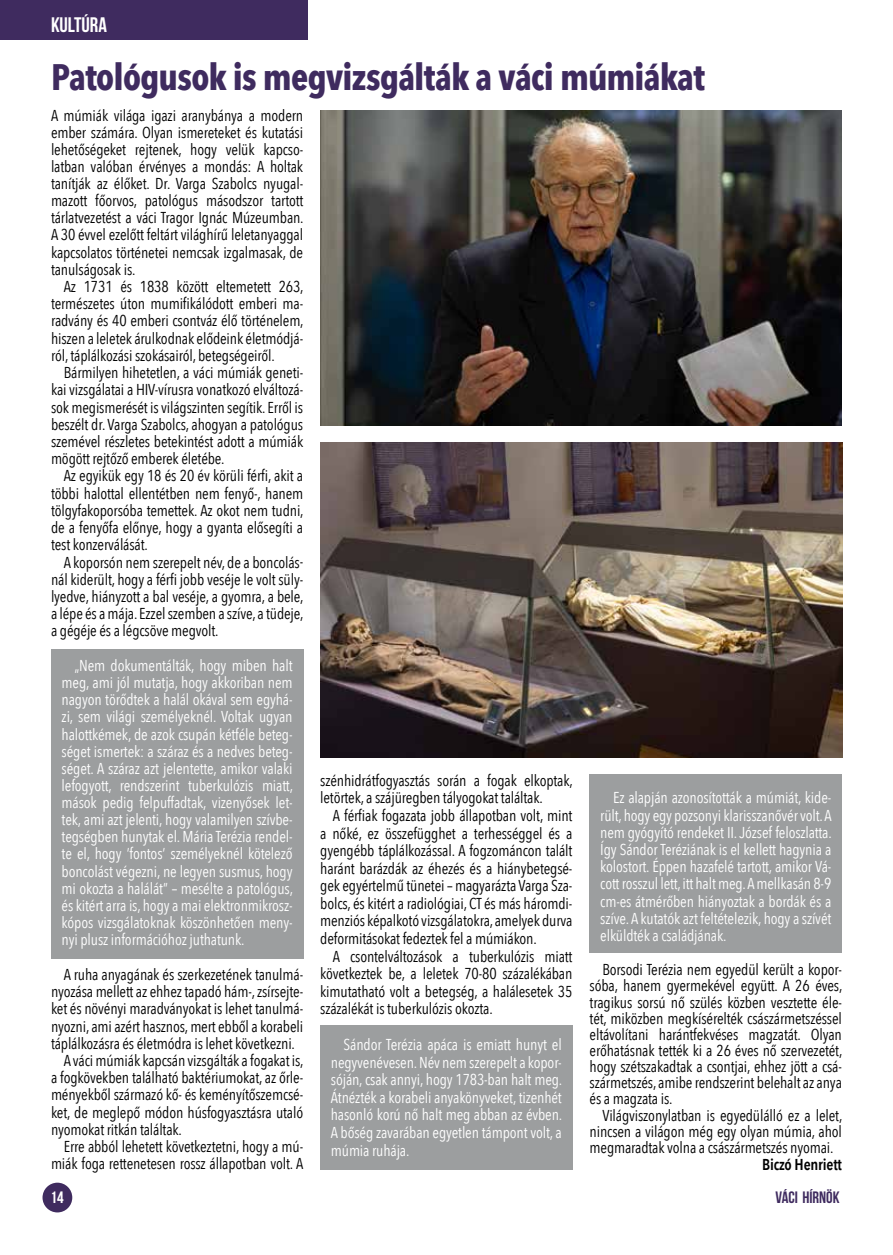
<style>
.page{position:relative;width:893px;height:1255px;background:#fff}
.page>*{position:absolute;margin:0;border:0;box-sizing:border-box;transform-origin:0 0}
.t1{font:700 36.75px "Avenir Next Condensed";letter-spacing:-.02em;color:#3f2b5f}
.t2{font:700 21px "Bebas Neue";color:#fff}
.t3{font:700 16.5px "Bebas Neue";color:#3f2b5f}
.t4{font:700 16.5px "Bebas Neue";color:#fff}
.t5{font:15.75px/17.1px "Avenir Next Condensed";letter-spacing:-.01em;color:#000;text-align:justify}
.t6{font:15.75px/17.1px "Avenir Next Condensed";letter-spacing:-.01em;color:#fff;text-align:justify}
.t7{font:600 15.75px "Avenir Next Condensed";letter-spacing:-.01em;color:#000}
</style>
<div class="page">
<div style="left:320px;top:1025px;width:253px;height:144px;background:#9c9e9f"></div>
<div style="left:51px;top:649px;width:252px;height:309px;background:#9c9e9f"></div>
<div style="left:589px;top:774px;width:253px;height:178px;background:#9c9e9f"></div>
<div style="left:43px;top:1182px;width:29px;height:30px;background:#3f2b5f;border-radius:50%"></div>
<div style="left:0;top:0;width:307px;height:39px;background:#3f2b5f"></div>
<img style="left:320px;top:111px;width:522px;height:314px">
<img style="left:320px;top:442px;width:522px;height:315px">
<h2 class="t2" style="left:51px;top:13px;width:57px">KULTÚRA</h2>
<h1 class="t1" style="left:51px;top:54px;width:655px">Patológusok is megvizsgálták a váci múmiákat</h1>
<p class="t5" style="left:51px;top:106px;width:254px">A múmiák világa igazi aranybánya a modern ember számára. Olyan ismereteket és kutatási lehetőségeket rejtenek, hogy velük kapcso&shy;latban valóban érvényes a mondás: A holtak tanítják az élőket. Dr. Varga Szabolcs nyugal&shy;mazott főorvos, patológus másodszor tartott tárlatvezetést a váci Tragor Ignác Múzeumban.<br>A 30 évvel ezelőtt feltárt világhírű leletanyaggal kapcsolatos történetei nemcsak izgalmasak, de tanulságosak is.</p>
<p class="t5" style="left:51px;top:277px;width:254px;text-indent:13px">Az 1731 és 1838 között eltemetett 263, természetes úton mumifi kálódott emberi ma&shy;radvány és 40 emberi csontváz élő történelem, hiszen a leletek árulkodnak elődeink életmódjá&shy;ról, táplálkozási szokásairól, betegségeiről.</p>
<p class="t5" style="left:51px;top:363px;width:254px;text-indent:13px">Bármilyen hihetetlen, a váci múmiák geneti&shy;kai vizsgálatai a HIV-vírusra vonatkozó elváltozá&shy;sok megismerését is világszinten segítik. Erről is beszélt dr. Varga Szabolcs, ahogyan a patológus szemével részletes betekintést adott a múmiák mögött rejtőző emberek életébe.</p>
<p class="t5" style="left:51px;top:466px;width:254px;text-indent:13px">Az egyikük egy 18 és 20 év körüli férfi, akit a többi halottal ellentétben nem fenyő-, hanem tölgyfakoporsóba temettek. Az okot nem tudni, de a fenyőfa előnye, hogy a gyanta elősegíti a test konzerválását.</p>
<p class="t5" style="left:51px;top:552px;width:254px;text-indent:13px">A koporsón nem szerepelt név, de a boncolás&shy;nál kiderült, hogy a férfi jobb veséje le volt sül - lyedve, hiányzott a bal veséje, a gyomra, a bele, a lépe és a mája. Ezzel szemben a szíve, a tüdeje, a gégéje és a légcsöve megvolt.</p>
<p class="t6" style="left:62px;top:656px;width:233px;text-indent:13px">„Nem dokumentálták, hogy miben halt meg, ami jól mutatja, hogy akkoriban nem nagyon törődtek a halál okával sem egyhá&shy;zi, sem világi személyeknél. Voltak ugyan halottkémek, de azok csupán kétféle beteg&shy;séget ismertek: a száraz és a nedves beteg&shy;séget. A száraz azt jelentette, amikor valaki lefogyott, rendszerint tuberkulózis miatt, mások pedig felpuffadtak, vizenyősek let&shy;tek, ami azt jelenti, hogy valamilyen szívbe&shy;tegségben hunytak el. Mária Terézia rendel&shy;te el, hogy ’fontos’ személyeknél kötelező boncolást végezni, ne legyen susmus, hogy mi okozta a halálát” – mesélte a patológus, és kitért arra is, hogy a mai elektronmikrosz&shy;kópos vizsgálatoknak köszönhetően men - nyi plusz információhoz juthatunk.</p>
<p class="t5" style="left:64px;top:965px;width:241px">A ruha anyagának és szerkezetének tanulmá-</p>
<p class="t5" style="left:51px;top:982px;width:254px">nyozása mellett az ehhez tapadó hám-, zsírsejte-</p>
<p class="t5" style="left:51px;top:999px;width:254px">ket és növényi maradványokat is lehet tanulmá-</p>
<p class="t5" style="left:51px;top:1016px;width:254px">nyozni, ami azért hasznos, mert ebből a korabeli</p>
<p class="t5" style="left:51px;top:1033px;width:245px">táplálkozásra és életmódra is lehet következni.</p>
<p class="t5" style="left:64px;top:1051px;width:241px">A váci múmiák kapcsán vizsgálták a fogakat is,</p>
<p class="t5" style="left:51px;top:1068px;width:254px">a fogkövekben található baktériumokat, az őrle-</p>
<p class="t5" style="left:51px;top:1085px;width:254px">ményekből származó kő- és keményítőszemcsé-</p>
<p class="t5" style="left:51px;top:1102px;width:254px">ket, de meglepő módon húsfogyasztásra utaló</p>
<p class="t5" style="left:51px;top:1119px;width:132px">nyomokat ritkán találtak.</p>
<p class="t5" style="left:64px;top:1137px;width:241px">Erre abból lehetett következtetni, hogy a mú-</p>
<p class="t5" style="left:51px;top:1154px;width:254px">miák foga rettenetesen rossz állapotban volt. A</p>
<p class="t5" style="left:320px;top:770px;width:254px;line-height:17.5px">szénhidrátfogyasztás során a fogak elkoptak, letörtek, a szájüregben tályogokat találtak.</p>
<p class="t5" style="left:320px;top:806px;width:254px;line-height:17.5px;text-indent:13px">A férfiak fogazata jobb állapotban volt, mint a nőké, ez összefügghet a terhességgel és a gyengébb táplálkozással. A fogzománcon talált haránt barázdák az éhezés és a hiánybetegsé&shy;gek egyértelmű tünetei – magyarázta Varga Sza&shy;bolcs, és kitért a radiológiai, CT és más háromdi&shy;menziós képalkotó vizsgálatokra, amelyek durva deformitásokat fedeztek fel a múmiákon.</p>
<p class="t5" style="left:320px;top:946px;width:254px;line-height:17.5px;text-indent:13px">A csontelváltozások a tuberkulózis miatt következtek be, a leletek 70-80 százalékában kimutatható volt a betegség, a halálesetek 35 százalékát is tuberkulózis okozta.</p>
<p class="t6" style="left:331px;top:1035px;width:233px;line-height:17.5px;text-indent:13px">Sándor Terézia apáca is emiatt hunyt el negyvenévesen. Név nem szerepelt a kopor&shy;sóján, csak annyi, hogy 1783-ban halt meg.<br>Átnézték a korabeli anyakönyveket, tizenhét hasonló korú nő halt meg abban az évben.<br>A bőség zavarában egyetlen támpont volt, a múmia ruhája.</p>
<p class="t6" style="left:600px;top:788px;width:233px;text-indent:13px">Ez alapján azonosították a múmiát, kide&shy;rült, hogy egy pozsonyi klarisszanővér volt. A nem gyógyító rendeket II. József feloszlatta.<br>Így Sándor Teréziának is el kellett hagynia a kolostort. Éppen hazafelé tartott, amikor Vá&shy;cott rosszul lett, itt halt meg. A mellkasán 8-9 cm-es átmérőben hiányoztak a bordák és a szíve. A kutatók azt feltételezik, hogy a szívét elküldték a családjának.</p>
<p class="t5" style="left:590px;top:960px;width:254px;line-height:16.2px;text-indent:13px">Borsodi Terézia nem egyedül került a kopor&shy;sóba, hanem gyermekével együtt. A 26 éves, tragikus sorsú nő szülés közben vesztette éle&shy;tét, miközben megkísérelték császármetszéssel eltávolítani harántfekvéses magzatát. Olyan erőhatásnak tették ki a 26 éves nő szervezetét, hogy szétszakadtak a csontjai, ehhez jött a csá&shy;szármetszés, amibe rendszerint belehalt az anya és a magzata is.</p>
<p class="t5" style="left:590px;top:1106px;width:254px;line-height:16.2px;text-indent:13px">Világviszonylatban is egyedülálló ez a lelet, nincsen a világon még egy olyan múmia, ahol megmaradtak volna a császármetszés nyomai.</p>
<p class="t7" style="left:762px;top:1150px;width:81px">Biczó Henriett</p>
<p class="t4" style="left:50px;top:1188px;width:15px">14</p>
<p class="t3" style="left:775px;top:1188px;width:66px">VÁCI HÍRNÖK</p>
</div>
